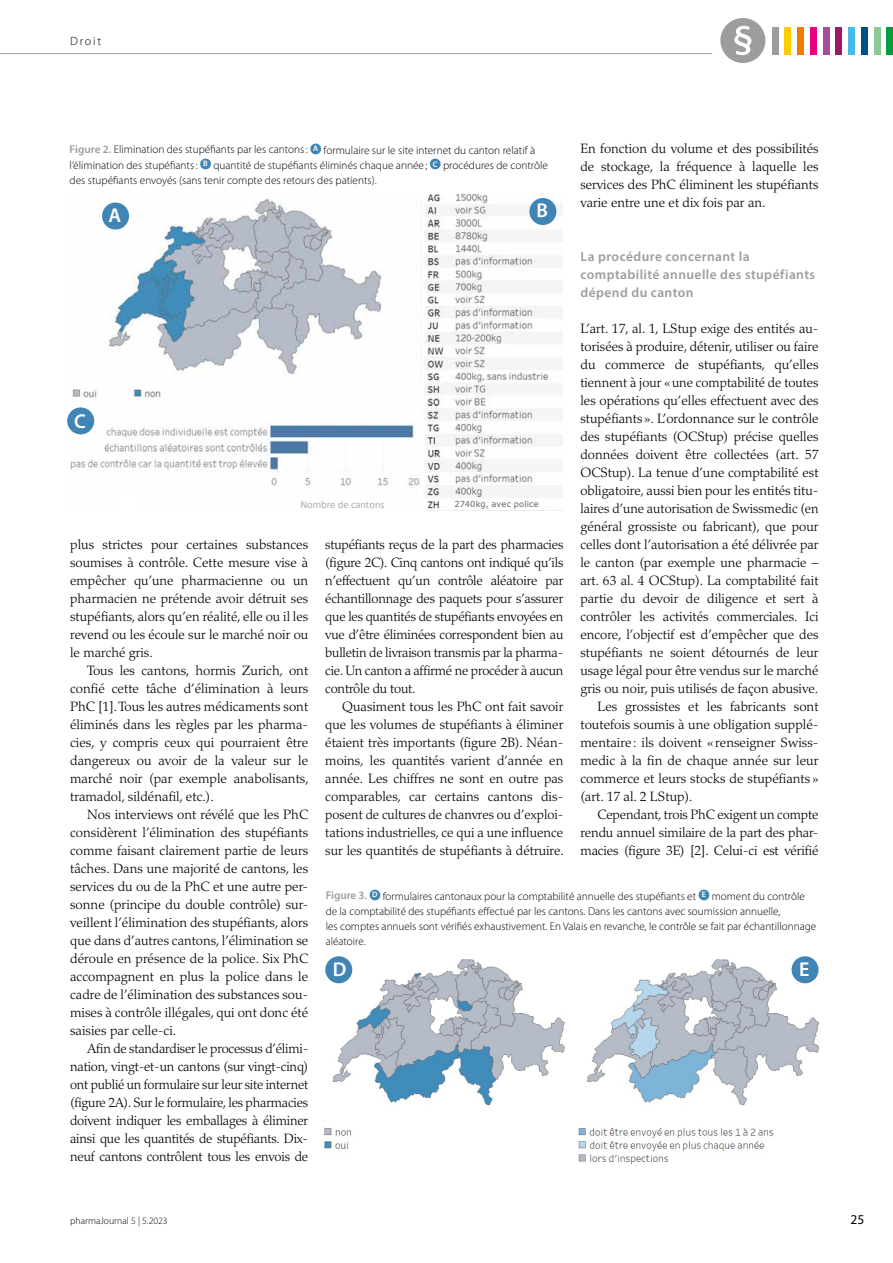
<style>
.page{position:relative;width:893px;height:1263px;background:#fff}
.page>*{position:absolute;margin:0;border:0;box-sizing:border-box;transform-origin:0 0}
.t1{font:600 19.95px "Myriad Pro";color:#fff}
.t2{font:300 13.5px/18px "Palatino LT Std";color:#000;text-align:justify}
.t3{font:600 13.5px/18px "Myriad Pro";letter-spacing:.03em;color:#9d9d9c}
.t4{font:13.5px "Myriad Pro";color:#000}
.t5{font:300 12px "Myriad Pro";letter-spacing:.15em;color:#000}
.t6{font:300 11.25px/15px "Myriad Pro";color:#000}
.t7{font:10.5px "Calibri";color:#afabab}
.t8{font:300 9.75px "Myriad Pro";color:#000}
.t9{font:8.25px "Verdana";letter-spacing:.02em;color:#646363}
.s1{font-weight:600;color:#9d9d9c}
</style>
<div class="page">
<div style="left:720px;top:18px;width:45px;height:45px;background:#9d9d9c;border-radius:50%"></div>
<svg style="left:734px;top:26px;width:17px;height:29px"></svg>
<div style="left:874px;top:27px;width:6px;height:27px;background:#8ec89a"></div>
<div style="left:861px;top:27px;width:6px;height:27px;background:#004f89"></div>
<div style="left:848px;top:27px;width:7px;height:27px;background:#47baec"></div>
<div style="left:836px;top:27px;width:6px;height:27px;background:#9b1869"></div>
<div style="left:823px;top:27px;width:6px;height:27px;background:#a84d97"></div>
<div style="left:810px;top:27px;width:6px;height:27px;background:#e6007d"></div>
<div style="left:797px;top:27px;width:7px;height:27px;background:#ef7d00"></div>
<div style="left:785px;top:27px;width:6px;height:27px;background:#fc0"></div>
<div style="left:772px;top:27px;width:6px;height:27px;background:#9d9d9c"></div>
<div style="left:887px;top:27px;width:6px;height:27px;background:#009e3d"></div>
<hr style="left:0;top:53px;width:712px;height:1px;background:#9d9d9c">
<div style="left:310px;top:144px;width:11px;height:10px;background:#4185b4;border-radius:50%"></div>
<div style="left:200px;top:159px;width:11px;height:10px;background:#4185b4;border-radius:50%"></div>
<div style="left:430px;top:159px;width:11px;height:10px;background:#4185b4;border-radius:50%"></div>
<img style="left:67px;top:194px;width:496px;height:316px">
<div style="left:306px;top:496px;width:76px;height:14px;background:#fff"></div>
<div style="left:102px;top:203px;width:27px;height:27px;background:#4185b4;border-radius:50%"></div>
<div style="left:529px;top:198px;width:27px;height:27px;background:#4185b4;border-radius:50%"></div>
<div style="left:67px;top:407px;width:27px;height:27px;background:#4185b4;border-radius:50%"></div>
<div style="left:370px;top:889px;width:10px;height:11px;background:#4185b4;border-radius:50%"></div>
<div style="left:699px;top:889px;width:10px;height:11px;background:#4185b4;border-radius:50%"></div>
<img style="left:323px;top:960px;width:242px;height:189px">
<img style="left:578px;top:960px;width:241px;height:204px">
<div style="left:325px;top:956px;width:27px;height:27px;background:#4185b4;border-radius:50%"></div>
<div style="left:792px;top:956px;width:27px;height:27px;background:#4185b4;border-radius:50%"></div>
<div style="left:121px;top:495px;width:17px;height:15px;background:#fff"></div>
<div style="left:70px;top:378px;width:348px;height:9px;background:#fff"></div>
<div style="left:455px;top:499px;width:91px;height:10px;background:#fff"></div>
<p class="t5" style="left:70px;top:34px;width:32px">Droit</p>
<p class="t6" style="left:70px;top:143px;width:480px"><span class="s1">Figure 2.</span> Elimination des stupéfiants par les cantons: <sup>A</sup> formulaire sur le site internet du canton relatif à l’élimination des stupéfiants: <sup>B</sup> quantité de stupéfiants éliminés chaque année ; <sup>C</sup> procédures de contrôle des stupéfiants envoyés (sans tenir compte des retours des patients).</p>
<h1 class="t1" style="left:108px;top:203px;width:14px">A</h1>
<h1 class="t1" style="left:536px;top:198px;width:13px">B</h1>
<p class="t2" style="left:580px;top:140px;width:240px">En fonction du volume et des possibilités de stockage, la fréquence à laquelle les services des PhC éliminent les stupéfiants varie entre une et dix fois par an.</p>
<p class="t3" style="left:580px;top:247px;width:236px">La procédure concernant la comptabilité annuelle des stupéfiants dépend du canton</p>
<p class="t2" style="left:580px;top:320px;width:240px">L’art. 17, al. 1, LStup exige des entités au-</p>
<p class="t2" style="left:580px;top:338px;width:240px">torisées à produire, détenir, utiliser ou faire</p>
<p class="t2" style="left:580px;top:356px;width:240px">du commerce de stupéfiants, qu’elles</p>
<p class="t2" style="left:580px;top:374px;width:240px">tiennent à jour «une comptabilité de toutes</p>
<p class="t2" style="left:580px;top:392px;width:240px">les opérations qu’elles effectuent avec des</p>
<p class="t2" style="left:580px;top:410px;width:240px">stupéfiants ». L’ordonnance sur le contrôle</p>
<p class="t2" style="left:580px;top:428px;width:240px">des stupéfiants (OCStup) précise quelles</p>
<p class="t2" style="left:580px;top:446px;width:240px">données doivent être collectées (art. 57</p>
<p class="t2" style="left:580px;top:464px;width:240px">OCStup). La tenue d’une comptabilité est</p>
<p class="t2" style="left:580px;top:482px;width:240px">obligatoire, aussi bien pour les entités titu-</p>
<p class="t2" style="left:580px;top:500px;width:240px">laires d’une autorisation de Swissmedic (en</p>
<p class="t2" style="left:580px;top:518px;width:240px">général grossiste ou fabricant), que pour</p>
<p class="t2" style="left:580px;top:536px;width:240px">celles dont l’autorisation a été délivrée par</p>
<p class="t2" style="left:580px;top:554px;width:240px">le canton (par exemple une pharmacie –</p>
<p class="t2" style="left:580px;top:572px;width:240px">art. 63 al. 4 OCStup). La comptabilité fait</p>
<p class="t2" style="left:580px;top:590px;width:240px">partie du devoir de diligence et sert à</p>
<p class="t2" style="left:580px;top:608px;width:240px">contrôler les activités commerciales. Ici</p>
<p class="t2" style="left:580px;top:626px;width:240px">encore, l’objectif est d’empêcher que des</p>
<p class="t2" style="left:580px;top:644px;width:240px">stupéfiants ne soient détournés de leur</p>
<p class="t2" style="left:580px;top:662px;width:240px">usage légal pour être vendus sur le marché</p>
<p class="t2" style="left:580px;top:680px;width:239px">gris ou noir, puis utilisés de façon abusive.</p>
<p class="t2" style="left:597px;top:698px;width:223px">Les grossistes et les fabricants sont</p>
<p class="t2" style="left:580px;top:716px;width:240px">toutefois soumis à une obligation supplé-</p>
<p class="t2" style="left:580px;top:734px;width:240px">mentaire : ils doivent « renseigner Swiss-</p>
<p class="t2" style="left:580px;top:752px;width:240px">medic à la fin de chaque année sur leur</p>
<p class="t2" style="left:580px;top:770px;width:240px">commerce et leurs stocks de stupéfiants »</p>
<p class="t2" style="left:580px;top:788px;width:114px">(art. 17 al. 2 LStup).</p>
<p class="t2" style="left:597px;top:806px;width:223px">Cependant, trois PhC exigent un compte</p>
<p class="t2" style="left:580px;top:824px;width:240px">rendu annuel similaire de la part des phar-</p>
<p class="t2" style="left:580px;top:842px;width:240px">macies (figure 3E) [2]. Celui-ci est vérifié</p>
<h1 class="t1" style="left:74px;top:408px;width:13px">C</h1>
<p class="t9" style="left:455px;top:499px;width:86px">2740kg, avec police</p>
<p class="t7" style="left:300px;top:498px;width:86px">Nombre de cantons</p>
<p class="t2" style="left:325px;top:536px;width:240px">stupéfiants reçus de la part des pharmacies (figure 2C). Cinq cantons ont indiqué qu’ils n’effectuent qu’un contrôle aléatoire par échantillonnage des paquets pour s’assurer que les quantités de stupéfiants envoyées en vue d’être éliminées correspondent bien au bulletin de livraison transmis par la pharma&shy;cie. Un canton a affirmé ne procéder à aucun contrôle du tout.</p>
<p class="t2" style="left:325px;top:698px;width:240px;text-indent:17px">Quasiment tous les PhC ont fait savoir que les volumes de stupéfiants à éliminer étaient très importants (figure 2B). Néan&shy;moins, les quantités varient d’année en année. Les chiffres ne sont en outre pas comparables, car certains cantons dis&shy;posent de cultures de chanvres ou d’exploi&shy;tations industrielles, ce qui a une influence sur les quantités de stupéfiants à détruire.</p>
<p class="t2" style="left:70px;top:536px;width:240px">plus strictes pour certaines substances soumises à contrôle. Cette mesure vise à empêcher qu’une pharmacienne ou un pharmacien ne prétende avoir détruit ses stupéfiants, alors qu’en réalité, elle ou il les revend ou les écoule sur le marché noir ou le marché gris.</p>
<p class="t2" style="left:70px;top:662px;width:240px;text-indent:17px">Tous les cantons, hormis Zurich, ont confié cette tâche d’élimination à leurs PhC [1]. Tous les autres médicaments sont éliminés dans les règles par les pharma&shy;cies, y compris ceux qui pourraient être dangereux ou avoir de la valeur sur le marché noir (par exemple anabolisants, tramadol, sildénafil, etc.).</p>
<p class="t2" style="left:70px;top:806px;width:240px;text-indent:17px">Nos interviews ont révélé que les PhC considèrent l’élimination des stupéfiants comme faisant clairement partie de leurs tâches. Dans une majorité de cantons, les services du ou de la PhC et une autre per&shy;sonne (principe du double contrôle) sur&shy;veillent l’élimination des stupéfiants, alors que dans d’autres cantons, l’élimination se déroule en présence de la police. Six PhC accompagnent en plus la police dans le cadre de l’élimination des substances sou&shy;mises à contrôle illégales, qui ont donc été saisies par celle-ci.</p>
<p class="t2" style="left:70px;top:1040px;width:240px;text-indent:17px">Afin de standardiser le processus d’élimi&shy;nation, vingt-et-un cantons (sur vingt-cinq) ont publié un formulaire sur leur site internet (figure 2A). Sur le formulaire, les pharmacies doivent indiquer les emballages à éliminer ainsi que les quantités de stupéfiants. Dix&shy;neuf cantons contrôlent tous les envois de</p>
<p class="t6" style="left:326px;top:889px;width:492px"><span class="s1">Figure 3.</span> <sup>D</sup> formulaires cantonaux pour la comptabilité annuelle des stupéfiants et <sup>E</sup> moment du contrôle de la comptabilité des stupéfiants effectué par les cantons. Dans les cantons avec soumission annuelle,<br>les comptes annuels sont vérifiés exhaustivement. En Valais en revanche, le contrôle se fait par échantillonnage aléatoire.</p>
<h1 class="t1" style="left:333px;top:956px;width:15px">D</h1>
<h1 class="t1" style="left:799px;top:956px;width:12px">E</h1>
<p class="t8" style="left:70px;top:1215px;width:99px">pharmaJournal 5 | 5.2023</p>
<p class="t4" style="left:850px;top:1211px;width:15px">25</p>
</div>
